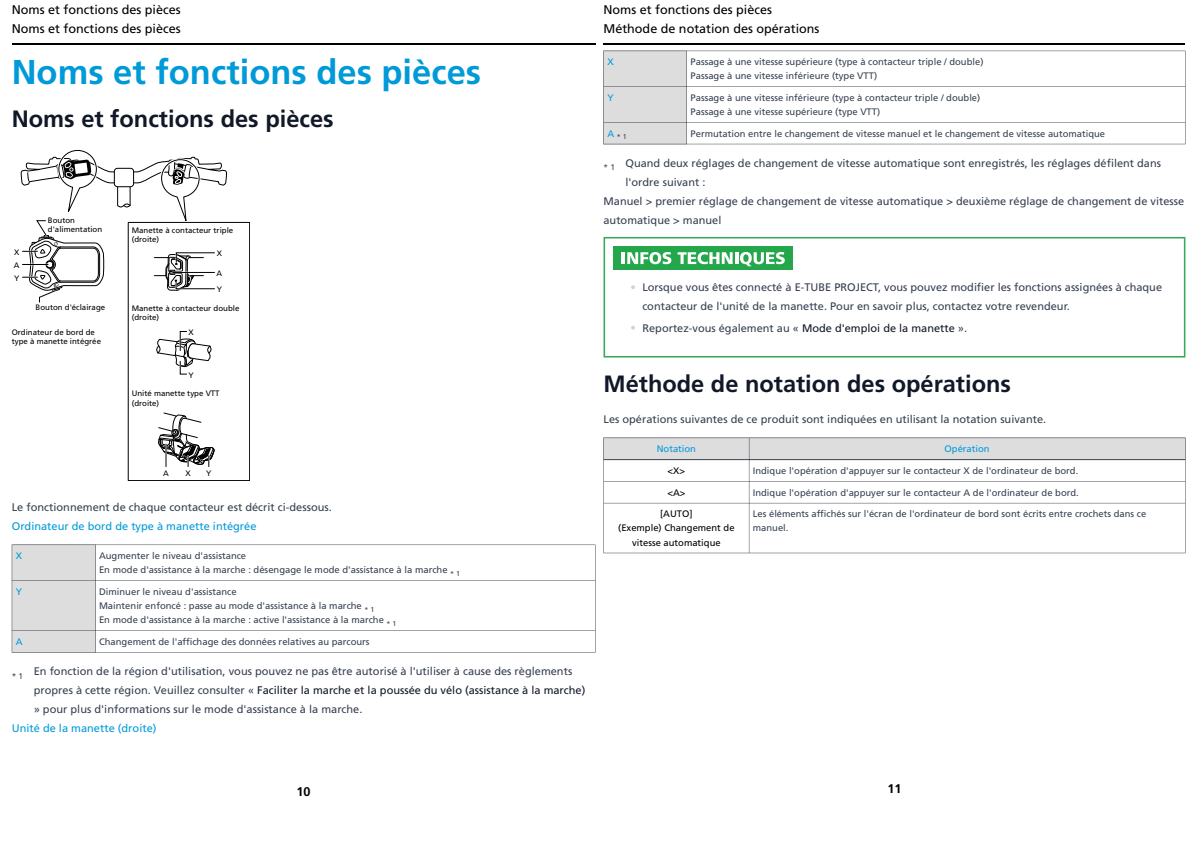
<style>
.page{position:relative;width:1191px;height:842px;background:#fff}
.page>*{position:absolute;margin:0;border:0;box-sizing:border-box;transform-origin:0 0}
.t1{font:700 34.5px "Frutiger LT Pro";color:#009ad9}
.t2{font:700 23.6px "Frutiger LT Pro";color:#111827}
.t3{font:12.6px/18.9px "Frutiger LT Pro";color:#000}
.t4{font:700 12.6px "Frutiger LT Pro";color:#000}
.t5{font:11px/18.9px "Frutiger LT Pro";color:#374151}
.t6{font:11px "Frutiger LT Pro";color:#009ad9}
.t7{font:9.5px/14.2px "Frutiger LT Pro";color:#374151}
.t8{font:9.5px "Frutiger LT Pro";color:#009ad9}
.t9{font:9.4px/14.1px "Frutiger LT Pro";color:#374151}
.t10{font:9.4px/14.1px "Frutiger LT Pro";color:#000;text-align:center}
.t11{font:9.4px "Frutiger LT Pro";color:#009ad9}
.t12{font:7.9px/9.4px "Frutiger LT Pro";color:#000}
.t13{font:7.1px "Frutiger LT Pro";color:#374151}
.s1{color:#111827}
</style>
<div class="page">
<svg style="left:12px;top:545px;width:583px;height:108px"></svg>
<div style="left:128px;top:222px;width:122px;height:259px;border:1px solid #000"></div>
<svg style="left:158px;top:412px;width:57px;height:55px"></svg>
<svg style="left:21px;top:150px;width:206px;height:154px"></svg>
<svg style="left:156px;top:331px;width:56px;height:44px"></svg>
<hr style="left:12px;top:44px;width:583px;height:1px;background:#000">
<svg style="left:603px;top:51px;width:582px;height:93px"></svg>
<svg style="left:603px;top:237px;width:582px;height:121px"></svg>
<div style="left:613px;top:246px;width:179px;height:24px;background:#24a74b"></div>
<svg style="left:622px;top:252px;width:49px;height:12px"></svg>
<svg style="left:677px;top:252px;width:107px;height:14px"></svg>
<svg style="left:603px;top:438px;width:582px;height:115px"></svg>
<svg style="left:631px;top:285px;width:4px;height:4px"></svg>
<svg style="left:631px;top:326px;width:4px;height:4px"></svg>
<hr style="left:603px;top:44px;width:582px;height:1px;background:#000">
<p class="t3" style="left:12px;top:0;width:170px">Noms et fonctions des pièces<br>Noms et fonctions des pièces</p>
<h1 class="t1" style="left:12px;top:51px;width:471px">Noms et fonctions des pièces</h1>
<h2 class="t2" style="left:12px;top:104px;width:323px">Noms et fonctions des pièces</h2>
<p class="t12" style="left:14px;top:245px;width:7px;line-height:13.2px;text-align:justify">X A Y</p>
<p class="t12" style="left:48px;top:216px;width:56px">Bouton d'alimentation</p>
<p class="t12" style="left:36px;top:303px;width:71px">Bouton d'éclairage</p>
<p class="t12" style="left:12px;top:327px;width:91px">Ordinateur de bord de type à manette intégrée</p>
<p class="t12" style="left:132px;top:225px;width:103px">Manette à contacteur triple (droite)</p>
<p class="t12" style="left:217px;top:249px;width:7px">X</p>
<p class="t12" style="left:216px;top:265px;width:7px;line-height:16.5px">A<br>Y</p>
<p class="t12" style="left:132px;top:303px;width:109px">Manette à contacteur double (droite)</p>
<p class="t12" style="left:188px;top:327px;width:7px">X</p>
<p class="t12" style="left:188px;top:370px;width:7px">Y</p>
<p class="t12" style="left:132px;top:389px;width:89px">Unité manette type VTT (droite)</p>
<p class="t12" style="left:163px;top:469px;width:7px">A</p>
<p class="t12" style="left:185px;top:469px;width:7px">X</p>
<p class="t12" style="left:206px;top:469px;width:7px">Y</p>
<p class="t5" style="left:12px;top:497px;width:322px">Le fonctionnement de chaque contacteur est décrit ci-dessous.</p>
<p class="t6" style="left:12px;top:519px;width:246px">Ordinateur de bord de type à manette intégrée</p>
<p class="t8" style="left:16px;top:550px;width:8px">X</p>
<p class="t7" style="left:99px;top:549px;width:362px">Augmenter le niveau d'assistance<br>En mode d'assistance à la marche : désengage le mode d'assistance à la marche <sub>*</sub> <sub>1</sub></p>
<p class="t8" style="left:16px;top:586px;width:8px">Y</p>
<p class="t7" style="left:99px;top:584px;width:299px">Diminuer le niveau d'assistance<br>Maintenir enfoncé : passe au mode d'assistance à la marche <sub>*</sub> <sub>1<br></sub>En mode d'assistance à la marche : active l'assistance à la marche <sub>*</sub> <sub>1</sub></p>
<p class="t8" style="left:16px;top:636px;width:8px">A</p>
<p class="t7" style="left:99px;top:635px;width:272px">Changement de l'affichage des données relatives au parcours</p>
<p class="t5" style="left:34px;top:662px;width:553px;text-indent:-22px"><sub>*</sub> <sub>1</sub> En fonction de la région d'utilisation, vous pouvez ne pas être autorisé à l'utiliser à cause des règlements propres à cette région. Veuillez consulter « <span class="s1">Faciliter la marche et la poussée du vélo (assistance à la marche) </span>» pour plus d'informations sur le mode d'assistance à la marche.</p>
<p class="t6" style="left:12px;top:722px;width:146px">Unité de la manette (droite)</p>
<p class="t3" style="left:603px;top:0;width:217px">Noms et fonctions des pièces<br>Méthode de notation des opérations</p>
<p class="t11" style="left:607px;top:56px;width:8px">X</p>
<p class="t9" style="left:690px;top:55px;width:294px">Passage à une vitesse supérieure (type à contacteur triple / double)<br>Passage à une vitesse inférieure (type VTT)</p>
<p class="t11" style="left:607px;top:92px;width:8px">Y</p>
<p class="t9" style="left:690px;top:91px;width:291px">Passage à une vitesse inférieure (type à contacteur triple / double)<br>Passage à une vitesse supérieure (type VTT)</p>
<p class="t13" style="left:607px;top:133px;width:21px"><sup>A</sup>*1</p>
<p class="t9" style="left:690px;top:126px;width:416px">Permutation entre le changement de vitesse manuel et le changement de vitesse automatique</p>
<p class="t5" style="left:603px;top:154px;width:559px"><sub>*</sub> <sub>1</sub> Quand deux réglages de changement de vitesse automatique sont enregistrés, les réglages défilent dans</p>
<p class="t5" style="left:625px;top:173px;width:82px">l'ordre suivant :</p>
<p class="t5" style="left:603px;top:191px;width:582px">Manuel &gt; premier réglage de changement de vitesse automatique &gt; deuxième réglage de changement de vitesse</p>
<p class="t5" style="left:603px;top:210px;width:119px">automatique &gt; manuel</p>
<p class="t5" style="left:642px;top:278px;width:521px">Lorsque vous êtes connecté à E-TUBE PROJECT, vous pouvez modifier les fonctions assignées à chaque contacteur de l'unité de la manette. Pour en savoir plus, contactez votre revendeur.</p>
<p class="t5" style="left:642px;top:318px;width:326px">Reportez-vous également au « <span class="s1">Mode d'emploi de la manette</span> ».</p>
<h2 class="t2" style="left:603px;top:370px;width:409px">Méthode de notation des opérations</h2>
<p class="t5" style="left:603px;top:409px;width:444px">Les opérations suivantes de ce produit sont indiquées en utilisant la notation suivante.</p>
<p class="t11" style="left:657px;top:443px;width:41px">Notation</p>
<p class="t11" style="left:944px;top:443px;width:47px">Opération</p>
<p class="t10" style="left:667px;top:464px;width:19px">&lt;X&gt;</p>
<p class="t9" style="left:753px;top:464px;width:327px">Indique l'opération d'appuyer sur le contacteur X de l'ordinateur de bord.</p>
<p class="t10" style="left:667px;top:485px;width:20px">&lt;A&gt;</p>
<p class="t9" style="left:753px;top:485px;width:327px">Indique l'opération d'appuyer sur le contacteur A de l'ordinateur de bord.</p>
<p class="t10" style="left:618px;top:507px;width:118px">[AUTO]<br>(Exemple) Changement de vitesse automatique</p>
<p class="t9" style="left:753px;top:507px;width:395px">Les éléments affichés sur l'écran de l'ordinateur de bord sont écrits entre crochets dans ce manuel.</p>
<p class="t4" style="left:297px;top:784px;width:16px">10</p>
<p class="t4" style="left:887px;top:781px;width:15px">11</p>
</div>
